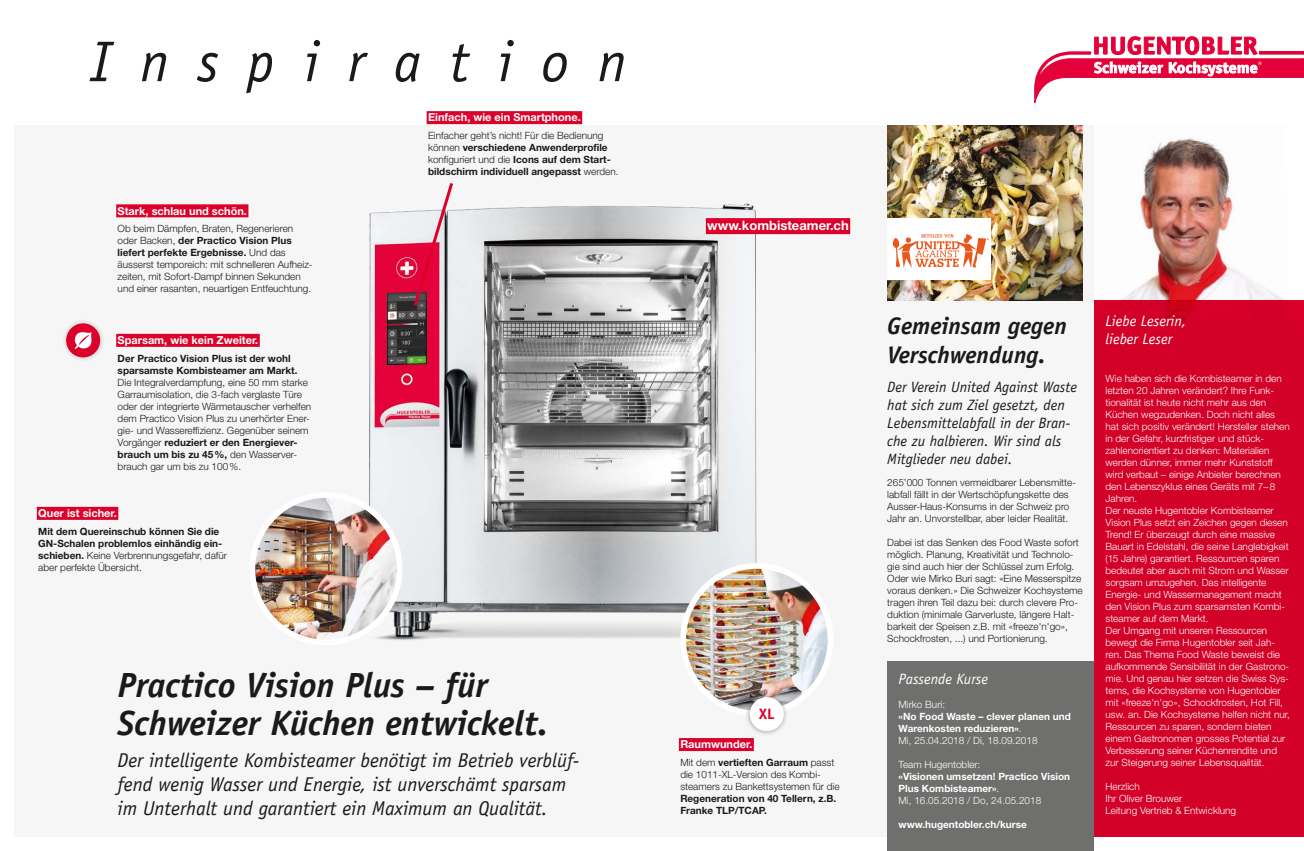
<style>
.page{position:relative;width:1304px;height:851px;background:#fff}
.page>*{position:absolute;margin:0;border:0;box-sizing:border-box;transform-origin:0 0}
.t1{font:italic 57.5px "Officina Sans";letter-spacing:.5em;color:#1a1a18}
.t2{font:italic 700 35px/38px "Officina Sans";color:#1a1a18}
.t3{font:italic 700 24px/28.8px "Officina Sans";color:#1a1a18}
.t4{font:italic 20px/24px "Officina Sans";color:#1a1a18}
.t5{font:italic 15px/18px "Officina Sans";color:#1a1a18}
.t6{font:italic 15px/18px "Officina Sans";color:#fff}
.t7{font:700 15px "Officina Sans ITC Pro";color:#db012a}
.t8{font:700 13px "Helvetica Neue LT Std";color:#fff}
.t9{font:700 11px "Helvetica Neue LT Std";color:#fff}
.t10{font:300 10px/12px "Helvetica Neue LT Std";color:#fff}
.t11{font:300 10px/12px "Helvetica Neue LT Std";color:#1a1a18}
.t12{font:700 10px/12px "Helvetica Neue LT Std";color:#1a1a18}
.t13{font:700 10px/12px "Helvetica Neue LT Std";color:#fff}
.s1{font-weight:700}
.s2{font-weight:300}
</style>
<div class="page">
<div style="left:14px;top:125px;width:638px;height:711px;background:#f6f6f6"></div>
<div style="left:652px;top:125px;width:652px;height:711px;background:#f6f6f6"></div>
<div style="left:1094px;top:125px;width:210px;height:216px;background:#fff"></div>
<img style="left:1122px;top:138px;width:162px;height:162px">
<svg style="left:1035px;top:37px;width:269px;height:66px"></svg>
<div style="left:116px;top:204px;width:132px;height:13px;background:#db012a"></div>
<div style="left:427px;top:111px;width:155px;height:13px;background:#db012a"></div>
<div style="left:679px;top:738px;width:75px;height:13px;background:#db012a"></div>
<div style="left:116px;top:334px;width:144px;height:13px;background:#db012a"></div>
<div style="left:37px;top:507px;width:81px;height:13px;background:#db012a"></div>
<div style="left:1094px;top:300px;width:210px;height:536px;background:#d30028"></div>
<img style="left:369px;top:203px;width:409px;height:437px">
<img style="left:887px;top:125px;width:196px;height:175px">
<img style="left:252px;top:495px;width:148px;height:147px;border-radius:74px">
<div style="left:249px;top:492px;width:153px;height:153px;border:6px solid #fff;border-radius:50%"></div>
<img style="left:683px;top:566px;width:147px;height:147px;border-radius:74px">
<div style="left:680px;top:563px;width:153px;height:153px;border:6px solid #fff;border-radius:50%"></div>
<svg style="left:412px;top:183px;width:43px;height:126px"></svg>
<div style="left:61px;top:318px;width:44px;height:44px;background:#1a1a18;opacity:.25"></div>
<div style="left:66px;top:323px;width:34px;height:34px;background:#db012a;border-radius:50%"></div>
<svg style="left:74px;top:332px;width:18px;height:17px"></svg>
<div style="left:745px;top:691px;width:44px;height:45px;background:#1a1a18;opacity:.4"></div>
<div style="left:750px;top:697px;width:34px;height:34px;background:#fff;border-radius:50%"></div>
<div style="left:887px;top:218px;width:104px;height:62px;background:#fff"></div>
<svg style="left:893px;top:234px;width:96px;height:34px"></svg>
<div style="left:706px;top:218px;width:144px;height:16px;background:#db012a"></div>
<div style="left:887px;top:661px;width:207px;height:189px;background:#6f6f6e"></div>
<h1 class="t1" style="left:90px;top:28px;width:538px">Inspiration</h1>
<p class="t9" style="left:118px;top:204px;width:131px">Stark, schlau und schön.</p>
<p class="t11" style="left:118px;top:222px;width:197px">Ob beim Dämpfen, Braten, Regenerieren oder Backen, <span class="s1">der Practico Vision Plus liefert perfekte Ergebnisse.</span> Und das äusserst temporeich: mit schnelleren Aufheiz&shy;zeiten, mit Sofort-Dampf binnen Sekunden und einer rasanten, neuartigen Entfeuchtung.</p>
<p class="t9" style="left:118px;top:333px;width:142px">Sparsam, wie kein Zweiter.</p>
<p class="t12" style="left:118px;top:352px;width:181px">Der Practico Vision Plus ist der wohl sparsamste Kombisteamer am Markt.</p>
<p class="t11" style="left:118px;top:376px;width:195px">Die Integralverdampfung, eine 50 mm starke Garraumisolation, die 3-fach verglaste Türe oder der integrierte Wärmetauscher verhelfen dem Practico Vision Plus zu unerhörter Ener&shy;gie- und Wassereffizienz. Gegenüber seinem Vorgänger <span class="s1">reduziert er den Energiever&shy;brauch um bis zu 45%,</span> den Wasserver&shy;brauch gar um bis zu 100%.</p>
<p class="t9" style="left:38px;top:506px;width:80px">Quer ist sicher.</p>
<p class="t12" style="left:38px;top:525px;width:190px">Mit dem Quereinschub können Sie die GN-Schalen problemlos einhändig ein&shy;schieben. <span class="s2">Keine Verbrennungsgefahr, dafür aber perfekte Übersicht.</span></p>
<p class="t9" style="left:428px;top:111px;width:154px">Einfach, wie ein Smartphone.</p>
<p class="t12" style="left:428px;top:129px;width:192px"><span class="s2">Einfacher geht’s nicht! Für die Bedienung können</span> verschiedene Anwenderprofile <span class="s2">konfiguriert und die</span> Icons auf dem Start&shy;bildschirm individuell angepasst <span class="s2">werden.</span></p>
<h2 class="t2" style="left:118px;top:666px;width:432px">Practico Vision Plus – für<br>Schweizer Küchen entwickelt.</h2>
<h3 class="t4" style="left:118px;top:747px;width:463px">Der intelligente Kombisteamer benötigt im Betrieb verblüf&shy;fend wenig Wasser und Energie, ist unverschämt sparsam im Unterhalt und garantiert ein Maximum an Qualität.</h3>
<h3 class="t8" style="left:707px;top:218px;width:143px">www.kombisteamer.ch</h3>
<h3 class="t7" style="left:759px;top:704px;width:17px">XL</h3>
<p class="t9" style="left:680px;top:737px;width:74px">Raumwunder.</p>
<p class="t11" style="left:680px;top:756px;width:161px">Mit dem <span class="s1">vertieften Garraum</span> passt die 1011-XL-Version des Kombi&shy;steamers zu Bankettsystemen für die</p>
<p class="t12" style="left:680px;top:792px;width:157px">Regeneration von 40 Tellern, z.B.<br>Franke TLP/TCAP.</p>
<h3 class="t3" style="left:887px;top:311px;width:181px">Gemeinsam gegen<br>Verschwendung.</h3>
<h3 class="t5" style="left:887px;top:378px;width:191px">Der Verein United Against Waste hat sich zum Ziel gesetzt, den<br>Lebensmittelabfall in der Bran&shy;che zu halbieren. Wir sind als<br>Mitglieder neu dabei.</h3>
<p class="t11" style="left:887px;top:476px;width:190px">265’000 Tonnen vermeidbarer Lebensmitte&shy;labfall fällt in der Wertschöpfungskette des Ausser-Haus-Konsums in der Schweiz pro Jahr an. Unvorstellbar, aber leider Realität.</p>
<p class="t11" style="left:887px;top:536px;width:197px">Dabei ist das Senken des Food Waste sofort möglich. Planung, Kreativität und Technolo&shy;gie sind auch hier der Schlüssel zum Erfolg.<br>Oder wie Mirko Buri sagt: «Eine Messerspitze voraus denken.» Die Schweizer Kochsysteme tragen ihren Teil dazu bei: durch clevere Pro&shy;duktion (minimale Garverluste, längere Halt&shy;barkeit der Speisen z.B. mit «freeze'n'go», Schockfrosten, ...) und Portionierung.</p>
<h3 class="t6" style="left:899px;top:669px;width:91px">Passende Kurse</h3>
<p class="t10" style="left:899px;top:697px;width:48px">Mirko Buri:</p>
<p class="t13" style="left:899px;top:709px;width:174px">«No Food Waste – clever planen und<br>Warenkosten reduzieren»<span class="s2">.<br>Mi, 25.04.2018 / Di, 18.09.2018</span></p>
<p class="t10" style="left:899px;top:757px;width:83px">Team Hugentobler:</p>
<p class="t13" style="left:899px;top:769px;width:173px">«Visionen umsetzen! Practico Vision<br>Plus Kombisteamer»<span class="s2">.<br>Mi, 16.05.2018 / Do, 24.05.2018</span></p>
<p class="t13" style="left:899px;top:817px;width:130px">www.hugentobler.ch/kurse</p>
<h3 class="t6" style="left:1106px;top:312px;width:82px">Liebe Leserin, lieber Leser</h3>
<p class="t10" style="left:1106px;top:372px;width:186px">Wie haben sich die Kombisteamer in den letzten 20 Jahren verändert? Ihre Funk&shy;tionalität ist heute nicht mehr aus den Küchen wegzudenken. Doch nicht alles hat sich positiv verändert! Hersteller stehen in der Gefahr, kurzfristiger und stück&shy;zahlenorientiert zu denken: Materialien werden dünner, immer mehr Kunststoff wird verbaut – einige Anbieter berechnen den Lebenszyklus eines Geräts mit 7–8<br>Jahren.<br>Der neuste Hugentobler Kombisteamer Vision Plus setzt ein Zeichen gegen diesen Trend! Er überzeugt durch eine massive Bauart in Edelstahl, die seine Langlebigkeit (15 Jahre) garantiert. Ressourcen sparen bedeutet aber auch mit Strom und Wasser sorgsam umzugehen. Das intelligente Energie- und Wassermanagement macht den Vision Plus zum sparsamsten Kombi&shy;steamer auf dem Markt.<br>Der Umgang mit unseren Ressourcen bewegt die Firma Hugentobler seit Jah&shy;ren. Das Thema Food Waste beweist die aufkommende Sensibilität in der Gastrono&shy;mie. Und genau hier setzen die Swiss Sys&shy;tems, die Kochsysteme von Hugentobler mit «freeze'n'go», Schockfrosten, Hot Fill, usw. an. Die Kochsysteme helfen nicht nur, Ressourcen zu sparen, sondern bieten einem Gastronomen grosses Potential zur Verbesserung seiner Küchenrendite und zur Steigerung seiner Lebensqualität.</p>
<p class="t10" style="left:1106px;top:780px;width:132px">Herzlich<br>Ihr Oliver Brouwer<br>Leitung Vertrieb &amp; Entwicklung</p>
</div>
